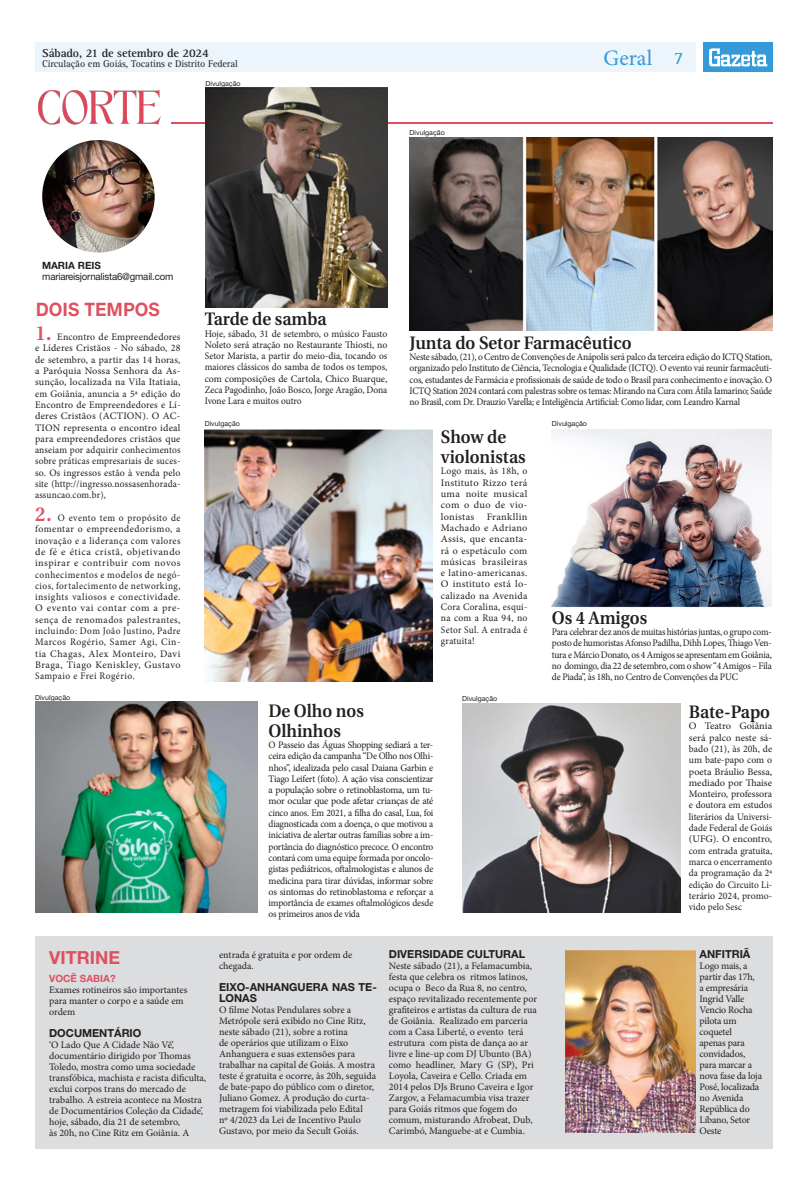
<style>
.page{position:relative;width:808px;height:1191px;background:#fff}
.page>*{position:absolute;margin:0;border:0;box-sizing:border-box;transform-origin:0 0}
.t1{font:22px "Minion Pro";color:#349ada}
.TExto_Corrido{font:700 18.4px "Helvetica Neuee Text Pro";color:#df5061;scale:.94 1}
.txt_colunas{font:600 18px/20px "Utopia";color:#231f20;scale:.94 1}
.Retranca{font:700 18px "Helvetica Neue LT Std";color:#df5061}
.t2{font:18px "Rotis Serif Std";color:#349ada}
.t3{font:700 12px "Rotis Serif Std";letter-spacing:-.01em;color:#231f20}
.TITULO_NOTA{font:700 11px/11px "Helvetica Neue";color:#231f20}
.txt_colunas-2{font:10px/11px "Minion Pro";color:#231f20}
.TExto_Corrido-2{font:10px/11.3px "Minion Pro";color:#231f20;text-align:justify;scale:.94 1}
.TExto_Corrido-3{font:10px/11.3px "Minion Pro";color:#231f20;text-align:justify}
.TExto_Corrido-4{font:10px/11.3px "Minion Pro";color:#231f20;text-align:justify;scale:.95 1}
.TExto_Corrido-5{font:10px/11.3px "Minion Pro";color:#231f20;text-align:justify;scale:.96 1}
.txt_colunas-3{font:10px/11px "Minion Pro";letter-spacing:-.02em;color:#231f20}
.t4{font:10px "Rotis Serif Std";letter-spacing:-.01em;color:#231f20}
.t5{font:10px "Helvetica Neue LT Std";letter-spacing:-.02em;color:#231f20}
.txt_colunas-4{font:700 10px "Helvetica Neue LT Std";color:#df5061}
.t6{font:700 10px "Helvetica Neue LT Std";color:#231f20}
.Crédito_Fotógrafo{font:7px "Helvetica Neue LT Std";color:#231f20}
.s1{font-family:"Utopia";font-weight:600;font-size:20px;color:#df5061}
</style>
<div class="page">
<div style="left:35px;top:43px;width:661px;height:29px;background:#ebf5fb"></div>
<div style="left:703px;top:43px;width:69px;height:29px;background:#349ada"></div>
<svg style="left:709px;top:48px;width:58px;height:18px"></svg>
<div style="left:36px;top:935px;width:737px;height:213px;background:#dcdddf"></div>
<img style="left:42px;top:140px;width:113px;height:112px;border-radius:56px">
<hr style="left:171px;top:122px;width:602px;height:2px;background:#df5061">
<img style="left:410px;top:138px;width:362px;height:192px">
<img style="left:205px;top:430px;width:227px;height:252px">
<img style="left:552px;top:430px;width:220px;height:178px">
<img style="left:205px;top:88px;width:183px;height:220px">
<img style="left:35px;top:702px;width:223px;height:211px">
<img style="left:462px;top:703px;width:219px;height:210px">
<img style="left:566px;top:950px;width:130px;height:182px">
<img style="left:37px;top:90px;width:124px;height:35px">
<p class="t3" style="left:42px;top:46px;width:168px">Sábado, 21 de setembro de 2024</p>
<p class="t4" style="left:42px;top:58px;width:197px">Circulação em Goiás, Tocatins e Distrito Federal</p>
<p class="t1" style="left:603px;top:43px;width:50px">Geral</p>
<p class="t2" style="left:674px;top:47px;width:11px">7</p>
<p class="Crédito_Fotógrafo" style="left:206px;top:79px;width:37px">Divulgação</p>
<p class="Crédito_Fotógrafo" style="left:410px;top:128px;width:37px">Divulgação</p>
<p class="t6" style="left:42px;top:259px;width:60px">MARIA REIS</p>
<p class="t5" style="left:42px;top:271px;width:133px">mariareisjornalista6@gmail.com</p>
<p class="TExto_Corrido" style="left:36px;top:297px;width:133px">DOIS TEMPOS</p>
<p class="TExto_Corrido-3" style="left:35px;top:331px;width:147px"><span class="s1">1.</span> Encontro de Empreendedores e Líderes Cristãos - No sábado, 28 de setembro, a partir das 14 horas, a Paróquia Nossa Senhora da As&shy;sunção, localizada na Vila Itatiaia, em Goiânia, anuncia a 5ª edição do Encontro de Empreendedores e Lí&shy;deres Cristãos (ACTION). O AC-TION representa o encontro ideal para empreendedores cristãos que anseiam por adquirir conhecimentos sobre práticas empresariais de suces&shy;so. Os ingressos estão à venda pelo site (http://ingresso.nossasenhorada&shy;assuncao.com.br),</p>
<p class="TExto_Corrido-2" style="left:35px;top:512px;width:156px"><span class="s1">2.</span> O evento tem o propósito de fomentar o empreendedorismo, a inovação e a liderança com valores de fé e ética cristã, objetivando inspirar e contribuir com novos conhecimentos e modelos de negó&shy;cios, fortalecimento de networking, insights valiosos e conectividade.<br>O evento vai contar com a pre&shy;sença de renomados palestrantes, incluindo: Dom João Justino, Padre Marcos Rogério, Samer Agi, Cin&shy;tia Chagas, Alex Monteiro, Davi Braga, Tiago Keniskley, Gustavo Sampaio e Frei Rogério.</p>
<p class="txt_colunas" style="left:205px;top:309px;width:131px">Tarde de samba</p>
<p class="TExto_Corrido-5" style="left:205px;top:328px;width:192px">Hoje, sábado, 31 de setembro, o músico Fausto Noleto será atração no Restaurante Thiosti, no Setor Marista, a partir do meio-dia, tocando os maiores clássicos do samba de todos os tempos, com composições de Cartola, Chico Buarque, Zeca Pagodinho, João Bosco, Jorge Aragão, Dona Ivone Lara e muitos outro</p>
<p class="txt_colunas" style="left:410px;top:333px;width:238px">Junta do Setor Farmacêutico</p>
<p class="TExto_Corrido-2" style="left:410px;top:351px;width:387px">Neste sábado, (21), o Centro de Convenções de Anápolis será palco da terceira edição do ICTQ Station, organizado pelo Instituto de Ciência, Tecnologia e Qualidade (ICTQ). O evento vai reunir farmacêuti&shy;cos, estudantes de Farmácia e profissionais de saúde de todo o Brasil para conhecimento e inovação. O ICTQ Station 2024 contará com palestras sobre os temas: Mirando na Cura com Átila Iamarino; Saúde no Brasil, com Dr. Drauzio Varella; e Inteligência Artificial: Como lidar, com Leandro Karnal</p>
<p class="Crédito_Fotógrafo" style="left:205px;top:420px;width:37px">Divulgação</p>
<p class="Crédito_Fotógrafo" style="left:552px;top:420px;width:37px">Divulgação</p>
<p class="txt_colunas" style="left:441px;top:427px;width:92px">Show de violonistas</p>
<p class="TExto_Corrido-3" style="left:441px;top:465px;width:88px">Logo mais, às 18h, o Instituto Rizzo terá uma noite musical com o duo de vio&shy;lonistas Frankllin Machado e Adriano Assis, que encanta&shy;rá o espetáculo com músicas brasileiras e latino-americanas.<br>O instituto está lo&shy;calizado na Avenida Cora Coralina, esqui&shy;na com a Rua 94, no Setor Sul. A entrada é gratuita!</p>
<p class="txt_colunas" style="left:552px;top:608px;width:103px">Os 4 Amigos</p>
<p class="TExto_Corrido-2" style="left:552px;top:626px;width:235px">Para celebrar dez anos de muitas histórias juntas, o grupo com&shy;posto de humoristas Afonso Padilha, Dihh Lopes, Thiago Ven&shy;tura e Márcio Donato, os 4 Amigos se apresentam em Goiânia, no domingo, dia 22 de setembro, com o show “4 Amigos – Fila de Piada”, às 18h, no Centro de Convenções da PUC</p>
<p class="Crédito_Fotógrafo" style="left:35px;top:693px;width:37px">Divulgação</p>
<p class="Crédito_Fotógrafo" style="left:462px;top:694px;width:37px">Divulgação</p>
<p class="txt_colunas" style="left:269px;top:700px;width:103px">De Olho nos<br>Olhinhos</p>
<p class="TExto_Corrido-4" style="left:269px;top:739px;width:175px">O Passeio das Águas Shopping sediará a ter&shy;ceira edição da campanha “De Olho nos Olhi&shy;nhos”, idealizada pelo casal Daiana Garbin e Tiago Leifert (foto). A ação visa conscientizar a população sobre o retinoblastoma, um tu&shy;mor ocular que pode afetar crianças de até cinco anos. Em 2021, a filha do casal, Lua, foi diagnosticada com a doença, o que motivou a iniciativa de alertar outras famílias sobre a im&shy;portância do diagnóstico precoce. O encontro contará com uma equipe formada por oncolo&shy;gistas pediátricos, oftalmologistas e alunos de medicina para tirar dúvidas, informar sobre os sintomas do retinoblastoma e reforçar a importância de exames oftalmológicos desde os primeiros anos de vida</p>
<p class="Retranca" style="left:49px;top:946px;width:72px">VITRINE</p>
<p class="txt_colunas-4" style="left:49px;top:972px;width:68px">VOCÊ SABIA?</p>
<p class="txt_colunas-2" style="left:49px;top:984px;width:140px">Exames rotineiros são importantes para manter o corpo e a saúde em ordem</p>
<p class="TITULO_NOTA" style="left:49px;top:1027px;width:94px">DOCUMENTÁRIO</p>
<p class="txt_colunas-2" style="left:49px;top:1039px;width:159px">‘O Lado Que A Cidade Não Vê’, documentário dirigido por Thomas Toledo, mostra como uma sociedade transfóbica, machista e racista dificulta, exclui corpos trans do mercado de trabalho. A estreia acontece na Mostra de Documentários Coleção da Cidade’, hoje, sábado, dia 21 de setembro,<br>às 20h, no Cine Ritz em Goiânia. A</p>
<p class="txt_colunas-2" style="left:219px;top:949px;width:135px">entrada é gratuita e por ordem de chegada.</p>
<p class="TITULO_NOTA" style="left:219px;top:981px;width:159px">EIXO-ANHANGUERA NAS TE-<br>LONAS</p>
<p class="txt_colunas-2" style="left:219px;top:1004px;width:159px">O filme Notas Pendulares sobre a Metrópole será exibido no Cine Ritz, neste sábado (21), sobre a rotina<br>de operários que utilizam o Eixo Anhanguera e suas extensões para trabalhar na capital de Goiás. A mostra teste é gratuita e ocorre, às 20h, seguida de bate-papo do público com o diretor, Juliano Gomez. A produção do curta&shy;metragem foi viabilizada pelo Edital<br>nº 4/2023 da Lei de Incentivo Paulo Gustavo, por meio da Secult Goiás.</p>
<p class="TITULO_NOTA" style="left:389px;top:948px;width:138px">DIVERSIDADE CULTURAL</p>
<p class="txt_colunas-2" style="left:389px;top:960px;width:150px">Neste sábado (21), a Felamacumbia, festa que celebra os ritmos latinos, ocupa o Beco da Rua 8, no centro, espaço revitalizado recentemente por grafiteiros e artistas da cultura de rua de Goiânia. Realizado em parceria com a Casa Liberté, o evento terá estrutura com pista de dança ao ar livre e line-up com DJ Ubunto (BA) como headliner, Mary G (SP), Pri Loyola, Caveira e Cello. Criada em 2014 pelos DJs Bruno Caveira e Igor Zargov, a Felamacumbia visa trazer para Goiás ritmos que fogem do comum, misturando Afrobeat, Dub, Carimbó, Manguebe-at e Cumbia.</p>
<p class="txt_colunas" style="left:689px;top:702px;width:88px">Bate-Papo</p>
<p class="TExto_Corrido-3" style="left:689px;top:720px;width:85px">O Teatro Goiânia será palco neste sá&shy;bado (21), às 20h, de um bate-papo com o poeta Bráulio Bessa, mediado por Thaise Monteiro, professora e doutora em estudos literários da Universi&shy;dade Federal de Goiás (UFG). O encontro, com entrada gratuita, marca o encerramento da programação da 2ª edição do Circuito Li&shy;terário 2024, promo&shy;vido pelo Sesc</p>
<p class="TITULO_NOTA" style="left:699px;top:948px;width:52px">ANFITRIÃ</p>
<p class="txt_colunas-3" style="left:699px;top:960px;width:64px">Logo mais, a partir das 17h,<br>a empresária<br>Ingrid Valle<br>Vencio Rocha pilota um coquetel<br>apenas para convidados, para marcar a nova fase da loja<br>Posé, localizada no Avenida<br>República do<br>Líbano, Setor<br>Oeste</p>
</div>
